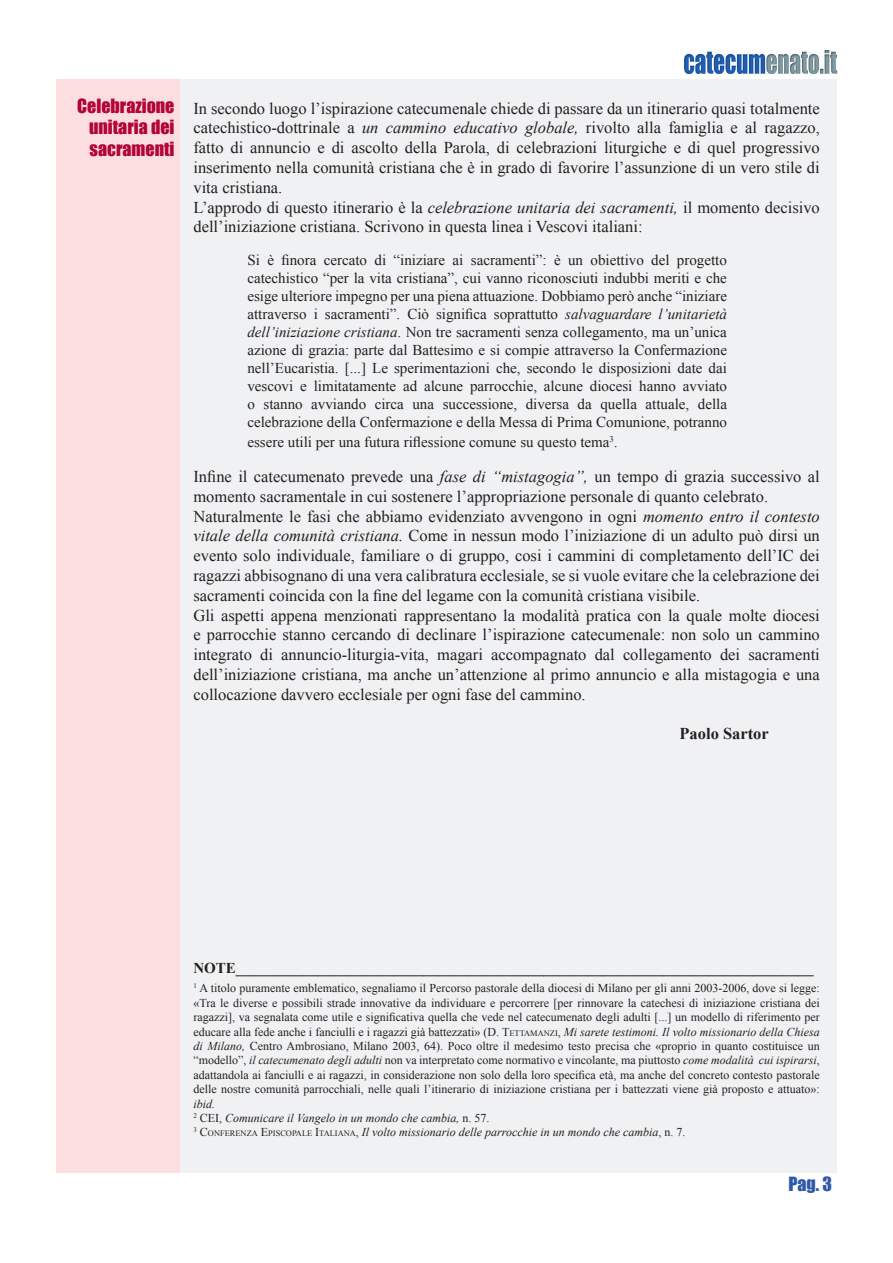
<style>
.page{position:relative;width:893px;height:1263px;background:#fff}
.page>*{position:absolute;margin:0;border:0;box-sizing:border-box;transform-origin:0 0}
.t1{font:18px/21.6px "Impact";color:#b30437;text-align:justify}
.t2{font:18px "Impact";color:#2f59a8}
.t3{font:16.5px/19.8px "Times New Roman";color:#231f20}
.t4{font:700 16.5px "Times New Roman";color:#231f20}
.t5{font:15px/18px "Times New Roman";color:#231f20;text-align:justify}
.t6{font:700 15px "Times New Roman";color:#231f20}
.t7{font:12px/14.4px "Times New Roman";color:#231f20;text-align:justify}
.t8{font:italic 12px/14.4px "Times New Roman";color:#231f20}
.s1{font-style:italic}
.s2{font-size:8.4px}
.s3{font-style:normal}
.s4{font-style:normal;font-size:8.4px}
</style>
<div class="page">
<img style="left:685px;top:51px;width:152px;height:22px">
<div style="left:180px;top:79px;width:656px;height:1093px;background:#f0f1f2"></div>
<p class="t1" style="left:89px;top:95px;width:87px;text-indent:-12px">Celebrazione unitaria dei sacramenti</p>
<p class="t3" style="left:193px;top:98px;width:628px">In secondo luogo l’ispirazione catecumenale chiede di passare da un itinerario quasi totalmente catechistico-dottrinale a <span class="s1">un cammino educativo globale,</span> rivolto alla famiglia e al ragazzo, fatto di annuncio e di ascolto della Parola, di celebrazioni liturgiche e di quel progressivo inserimento nella comunità cristiana che è in grado di favorire l’assunzione di un vero stile di vita cristiana.<br>L’approdo di questo itinerario è la <span class="s1">celebrazione unitaria dei sacramenti,</span> il momento decisivo dell’iniziazione cristiana. Scrivono in questa linea i Vescovi italiani:</p>
<p class="t5" style="left:247px;top:251px;width:481px">Si è finora cercato di “iniziare ai sacramenti”: è un obiettivo del progetto catechistico “per la vita cristiana”, cui vanno riconosciuti indubbi meriti e che esige ulteriore impegno per una piena attuazione. Dobbiamo però anche “iniziare attraverso i sacramenti”. Ciò significa soprattutto <span class="s1">salvaguardare l’unitarietà dell’iniziazione cristiana</span>. Non tre sacramenti senza collegamento, ma un’unica azione di grazia: parte dal Battesimo e si compie attraverso la Confermazione nell’Eucaristia. [...] Le sperimentazioni che, secondo le disposizioni date dai vescovi e limitatamente ad alcune parrocchie, alcune diocesi hanno avviato o stanno avviando circa una successione, diversa da quella attuale, della celebrazione della Confermazione e della Messa di Prima Comunione, potranno</p>
<p class="t5" style="left:247px;top:433px;width:372px">essere utili per una futura riflessione comune su questo tema<sup>3</sup>.</p>
<p class="t3" style="left:193px;top:466px;width:628px">Infine il catecumenato prevede una <span class="s1">fase di “mistagogia”,</span> un tempo di grazia successivo al momento sacramentale in cui sostenere l’appropriazione personale di quanto celebrato.<br>Naturalmente le fasi che abbiamo evidenziato avvengono in ogni <span class="s1">momento entro il contesto vitale della comunità cristiana.</span> Come in nessun modo l’iniziazione di un adulto può dirsi un evento solo individuale, familiare o di gruppo, cosi i cammini di completamento dell’IC dei ragazzi abbisognano di una vera calibratura ecclesiale, se si vuole evitare che la celebrazione dei sacramenti coincida con la fine del legame con la comunità cristiana visibile.<br>Gli aspetti appena menzionati rappresentano la modalità pratica con la quale molte diocesi e parrocchie stanno cercando di declinare l’ispirazione catecumenale: non solo un cammino integrato di annuncio-liturgia-vita, magari accompagnato dal collegamento dei sacramenti dell’iniziazione cristiana, ma anche un’attenzione al primo annuncio e alla mistagogia e una collocazione davvero ecclesiale per ogni fase del cammino.</p>
<p class="t4" style="left:679px;top:722px;width:91px">Paolo Sartor</p>
<p class="t6" style="left:193px;top:958px;width:622px">NOTE_____________________________________________________________________________</p>
<p class="t7" style="left:193px;top:981px;width:628px"><sup>1</sup> A titolo puramente emblematico, segnaliamo il Percorso pastorale della diocesi di Milano per gli anni 2003-2006, dove si legge: «Tra le diverse e possibili strade innovative da individuare e percorrere [per rinnovare la catechesi di iniziazione cristiana dei ragazzi], va segnalata come utile e significativa quella che vede nel catecumenato degli adulti [...] un modello di riferimento per educare alla fede anche i fanciulli e i ragazzi già battezzati» (D. T<span class="s2">ETTAMANZI</span>, <span class="s1">Mi sarete testimoni. Il volto missionario della Chiesa di Milano,</span> Centro Ambrosiano, Milano 2003, 64). Poco oltre il medesimo testo precisa che «proprio in quanto costituisce un “modello”, <span class="s1">il catecumenato degli adulti</span> non va interpretato come normativo e vincolante, ma piuttosto <span class="s1">come modalità cui ispirarsi</span>, adattandola ai fanciulli e ai ragazzi, in considerazione non solo della loro specifica età, ma anche del concreto contesto pastorale delle nostre comunità parrocchiali, nelle quali l’itinerario di iniziazione cristiana per i battezzati viene già proposto e attuato»:</p>
<p class="t8" style="left:193px;top:1096px;width:493px">ibid.<br><sup>2</sup> <span class="s3">CEI,</span> Comunicare il Vangelo in un mondo che cambia, <span class="s3">n. 57.<br></span><sup>3</sup> <span class="s3">C</span><span class="s4">ONFERENZA</span> <span class="s3">E</span><span class="s4">PISCOPALE</span> <span class="s3">I</span><span class="s4">TALIANA</span><span class="s3">,</span> Il volto missionario delle parrocchie in un mondo che cambia<span class="s3">, n. 7.</span></p>
<p class="t2" style="left:788px;top:1170px;width:45px">Pag. 3</p>
</div>
